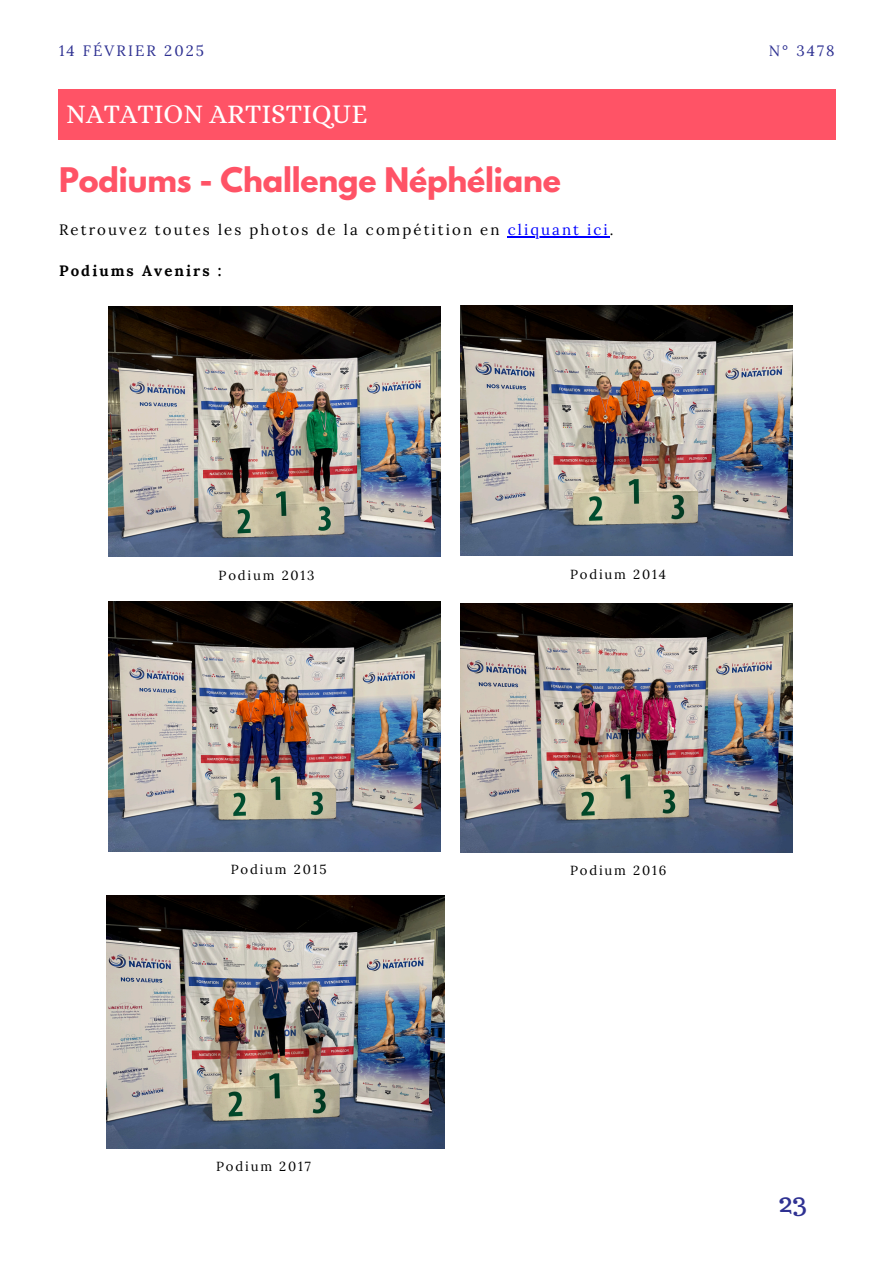
<style>
.page{position:relative;width:894px;height:1264px;background:#fff}
.page>*{position:absolute;margin:0;border:0;box-sizing:border-box;transform-origin:0 0}
.t1{font:700 30px "League Spartan";letter-spacing:-.005em;color:#ff5366}
.t2{font:27px "Alice";color:#fff}
.t3{font:27px "Trocchi";color:#2e3192}
.t4{font:15px "Lora";letter-spacing:.14em;color:#000}
.t5{font:15px "Lora";letter-spacing:.14em;color:#2e3192}
.t6{font:700 15px "Lora";letter-spacing:.14em;color:#000}
.t7{font:15px "Lora";letter-spacing:.14em;color:#00f}
.t8{font:13.2px "Lora";letter-spacing:.14em;color:#000}
.s1{color:#000}
</style>
<div class="page">
<div style="left:58px;top:89px;width:777px;height:51px;background:#ff5366"></div>
<img style="left:460px;top:305px;width:332px;height:250px">
<img style="left:109px;top:602px;width:332px;height:249px">
<img style="left:106px;top:895px;width:338px;height:253px">
<hr style="left:507px;top:236px;width:102px;height:1px;background:#00f">
<img style="left:460px;top:603px;width:332px;height:250px">
<img style="left:109px;top:306px;width:332px;height:250px">
<h1 class="t5" style="left:59px;top:41px;width:146px">14 FÉVRIER 2025</h1>
<h5 class="t5" style="left:768px;top:41px;width:67px">N° 3478</h5>
<h3 class="t2" style="left:66px;top:98px;width:303px">NATATION ARTISTIQUE</h3>
<h3 class="t1" style="left:59px;top:165px;width:503px">Podiums - Challenge Néphéliane</h3>
<p class="t4" style="left:59px;top:220px;width:442px">Retrouvez toutes les photos de la compétition en</p>
<h2 class="t7" style="left:507px;top:220px;width:107px">cliquant ici<span class="s1">.</span></h2>
<h2 class="t6" style="left:59px;top:261px;width:164px">Podiums Avenirs :</h2>
<p class="t8" style="left:218px;top:566px;width:97px">Podium 2013</p>
<p class="t8" style="left:231px;top:860px;width:97px">Podium 2015</p>
<p class="t8" style="left:216px;top:1158px;width:96px">Podium 2017</p>
<h4 class="t8" style="left:570px;top:566px;width:97px">Podium 2014</h4>
<p class="t8" style="left:570px;top:862px;width:98px">Podium 2016</p>
<p class="t3" style="left:778px;top:1184px;width:30px">23</p>
</div>
